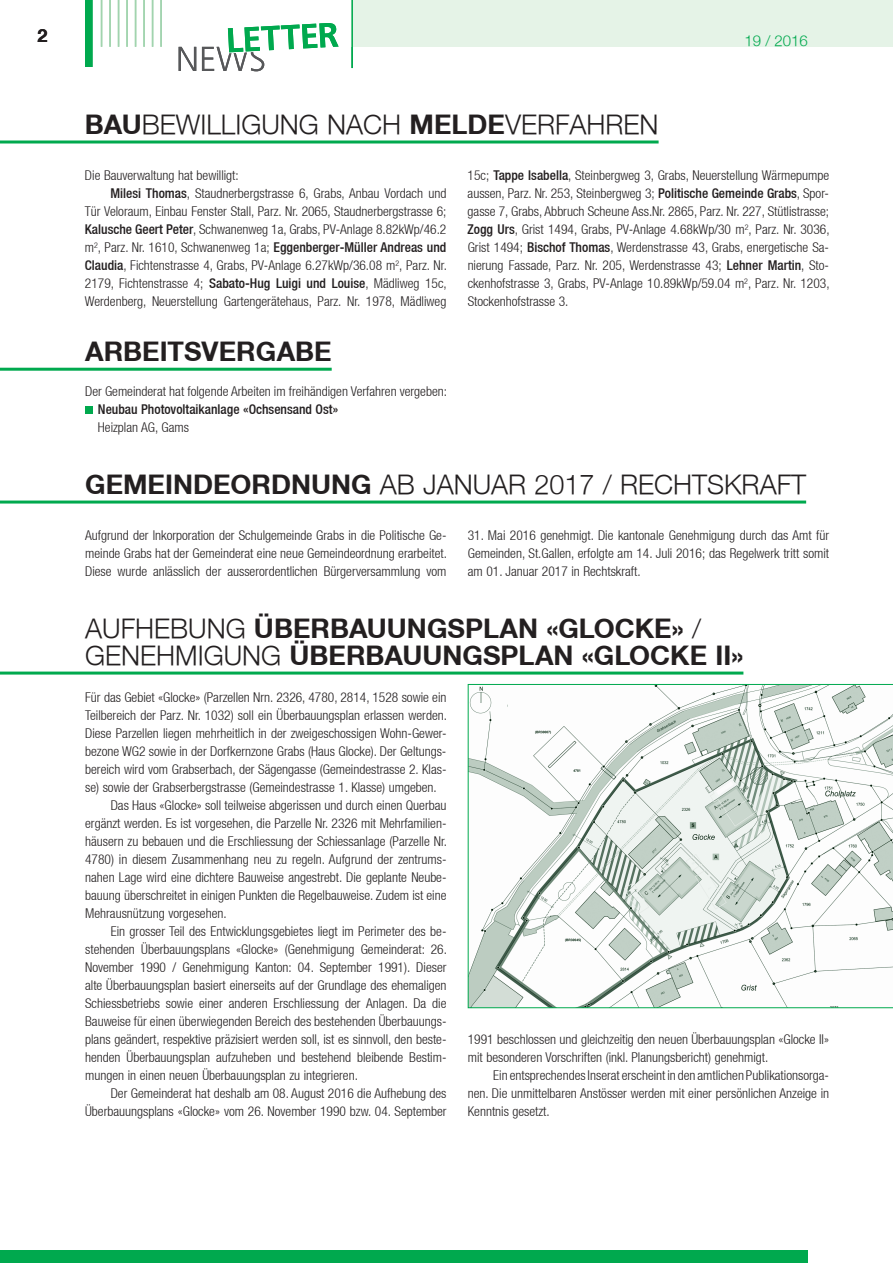
<style>
.page{position:relative;width:893px;height:1263px;background:#fff}
.page>*{position:absolute;margin:0;border:0;box-sizing:border-box;transform-origin:0 0}
.t1{font:300 27px "Helvetica Neue";color:#231f20}
.t2{font:700 27px "Helvetica Neue CE";color:#231f20}
.t3{font:700 18px "Helvetica Neue CE";color:#231f20}
.t4{font:300 15px "Helvetica Neue";color:#00a94e}
.t5{font:300 condensed 13.5px/18px "Helvetica Neue LT";color:#231f20;text-align:justify}
.t6{font:500 condensed 13.5px "Helvetica Neue";color:#231f20}
.s1{font-family:"Helvetica Neue CE";font-weight:700}
.s2{font-family:"Helvetica Neue";font-weight:500}
.s3{font-family:"Helvetica Neue";font-weight:300}
</style>
<div class="page">
<hr style="left:0;top:500px;width:806px;height:3px;background:#00a94e">
<hr style="left:0;top:140px;width:659px;height:3px;background:#00a94e">
<div style="left:85px;top:407px;width:8px;height:7px;background:#00a94e"></div>
<hr style="left:0;top:368px;width:332px;height:3px;background:#00a94e">
<hr style="left:0;top:671px;width:743px;height:3px;background:#00a94e">
<svg style="left:467px;top:684px;width:426px;height:324px"></svg>
<div style="left:352px;top:0;width:541px;height:47px;background:#e5f3e7"></div>
<div style="left:85px;top:0;width:8px;height:67px;background:#00a94e"></div>
<hr style="left:101px;top:0;width:1px;height:47px;background:#a1d4ae">
<hr style="left:109px;top:0;width:2px;height:47px;background:#a1d4ae">
<hr style="left:118px;top:0;width:1px;height:47px;background:#a1d4ae">
<hr style="left:126px;top:0;width:2px;height:47px;background:#a1d4ae">
<hr style="left:135px;top:0;width:1px;height:47px;background:#a1d4ae">
<hr style="left:143px;top:0;width:2px;height:47px;background:#a1d4ae">
<hr style="left:152px;top:0;width:1px;height:47px;background:#a1d4ae">
<hr style="left:160px;top:0;width:2px;height:47px;background:#a1d4ae">
<hr style="left:351px;top:0;width:2px;height:68px;background:#00a94e">
<div style="left:0;top:1250px;width:808px;height:13px;background:#00a94e"></div>
<svg style="left:179px;top:47px;width:17px;height:24px"></svg>
<svg style="left:202px;top:23px;width:137px;height:48px"></svg>
<h2 class="t3" style="left:38px;top:25px;width:12px">2</h2>
<p class="t4" style="left:744px;top:32px;width:65px">19 / 2016</p>
<p class="t4" style="left:718px;top:32px;width:54px">OKTOBER</p>
<p class="t4" style="left:791px;top:32px;width:18px">09</p>
<h1 class="t1" style="left:85px;top:108px;width:575px"><span class="s1">BAU</span>BEWILLIGUNG NACH <span class="s1">MELDE</span>VERFAHREN</h1>
<p class="t5" style="left:85px;top:166px;width:155px">Die Bauverwaltung hat bewilligt:</p>
<p class="t5" style="left:110px;top:184px;width:337px"><span class="s2">Milesi Thomas</span>, Staudnerbergstrasse 6, Grabs, Anbau Vordach und</p>
<p class="t5" style="left:85px;top:202px;width:363px">Tür Veloraum, Einbau Fenster Stall, Parz. Nr. 2065, Staudnerbergstrasse 6;</p>
<p class="t5" style="left:85px;top:220px;width:363px"><span class="s2">Kalusche Geert Peter</span>, Schwanenweg 1a, Grabs, PV-Anlage 8.82kWp/46.2</p>
<p class="t5" style="left:85px;top:238px;width:363px">m<sup>2</sup>, Parz. Nr. 1610, Schwanenweg 1a; <span class="s2">Eggenberger-Müller Andreas und</span></p>
<p class="t5" style="left:85px;top:256px;width:363px"><span class="s2">Claudia</span>, Fichtenstrasse 4, Grabs, PV-Anlage 6.27kWp/36.08 m<sup>2</sup>, Parz. Nr.</p>
<p class="t5" style="left:85px;top:274px;width:363px">2179, Fichtenstrasse 4; <span class="s2">Sabato-Hug Luigi und Louise</span>, Mädliweg 15c,</p>
<p class="t5" style="left:85px;top:292px;width:363px">Werdenberg, Neuerstellung Gartengerätehaus, Parz. Nr. 1978, Mädliweg</p>
<h1 class="t2" style="left:85px;top:335px;width:248px">ARBEITSVERGABE</h1>
<p class="t5" style="left:85px;top:382px;width:363px">Der Gemeinderat hat folgende Arbeiten im freihändigen Verfahren vergeben:</p>
<p class="t6" style="left:98px;top:401px;width:242px">Neubau Photovoltaikanlage «Ochsensand Ost»</p>
<p class="t5" style="left:98px;top:418px;width:93px">Heizplan AG, Gams</p>
<p class="t5" style="left:468px;top:166px;width:363px">15c; <span class="s2">Tappe Isabella</span>, Steinbergweg 3, Grabs, Neuerstellung Wärmepumpe aussen, Parz. Nr. 253, Steinbergweg 3; <span class="s2">Politische Gemeinde Grabs</span>, Spor&shy;gasse 7, Grabs, Abbruch Scheune Ass.Nr. 2865, Parz. Nr. 227, Stütlistrasse; <span class="s2">Zogg Urs</span>, Grist 1494, Grabs, PV-Anlage 4.68kWp/30 m<sup>2</sup>, Parz. Nr. 3036, Grist 1494; <span class="s2">Bischof Thomas</span>, Werdenstrasse 43, Grabs, energetische Sa&shy;nierung Fassade, Parz. Nr. 205, Werdenstrasse 43; <span class="s2">Lehner Martin</span>, Sto&shy;ckenhofstrasse 3, Grabs, PV-Anlage 10.89kWp/59.04 m<sup>2</sup>, Parz. Nr. 1203, Stockenhofstrasse 3.</p>
<h1 class="t1" style="left:85px;top:468px;width:722px"><span class="s1">GEMEINDEORDNUNG</span> AB JANUAR 2017 / RECHTSKRAFT</h1>
<p class="t5" style="left:85px;top:526px;width:363px">Aufgrund der lnkorporation der Schulgemeinde Grabs in die Politische Ge&shy;meinde Grabs hat der Gemeinderat eine neue Gemeindeordnung erarbeitet.<br>Diese wurde anlässlich der ausserordentlichen Bürgerversammlung vom</p>
<p class="t5" style="left:468px;top:526px;width:363px">31. Mai 2016 genehmigt. Die kantonale Genehmigung durch das Amt für Gemeinden, St.Gallen, erfolgte am 14. Juli 2016; das Regelwerk tritt somit am 01. Januar 2017 in Rechtskraft.</p>
<h1 class="t2" style="left:85px;top:612px;width:617px"><span class="s3">AUFHEBUNG</span> ÜBERBAUUNGSPLAN «GLOCKE» <span class="s3">/</span></h1>
<h1 class="t1" style="left:85px;top:639px;width:225px">GENEHMIGUNG <span class="s1">ÜBERBAUUN</span></h1>
<h1 class="t2" style="left:462px;top:639px;width:40px">GSPLAN</h1>
<h1 class="t2" style="left:582px;top:639px;width:32px">«GLOCKE</h1>
<h1 class="t2" style="left:715px;top:639px;width:29px">II »</h1>
<p class="t5" style="left:85px;top:688px;width:363px">Für das Gebiet «Glocke» (Parzellen Nrn. 2326, 4780, 2814, 1528 sowie ein</p>
<p class="t5" style="left:85px;top:706px;width:363px">Teilbereich der Parz. Nr. 1032) soll ein Überbauungsplan erlassen werden.</p>
<p class="t5" style="left:85px;top:724px;width:363px">Diese Parzellen liegen mehrheitlich in der zweigeschossigen Wohn-Gewer-</p>
<p class="t5" style="left:85px;top:742px;width:363px">bezone WG2 sowie in der Dorfkernzone Grabs (Haus Glocke). Der Geltungs-</p>
<p class="t5" style="left:85px;top:760px;width:363px">bereich wird vom Grabserbach, der Sägengasse (Gemeindestrasse 2. Klas-</p>
<p class="t5" style="left:85px;top:778px;width:353px">se) sowie der Grabserbergstrasse (Gemeindestrasse 1. Klasse) umgeben.</p>
<p class="t5" style="left:111px;top:796px;width:337px">Das Haus «Glocke» soll teilweise abgerissen und durch einen Querbau</p>
<p class="t5" style="left:85px;top:814px;width:363px">ergänzt werden. Es ist vorgesehen, die Parzelle Nr. 2326 mit Mehrfamilien-</p>
<p class="t5" style="left:85px;top:832px;width:363px">häusern zu bebauen und die Erschliessung der Schiessanlage (Parzelle Nr.</p>
<p class="t5" style="left:85px;top:850px;width:363px">4780) in diesem Zusammenhang neu zu regeln. Aufgrund der zentrums-</p>
<p class="t5" style="left:85px;top:868px;width:363px">nahen Lage wird eine dichtere Bauweise angestrebt. Die geplante Neube-</p>
<p class="t5" style="left:85px;top:886px;width:363px">bauung überschreitet in einigen Punkten die Regelbauweise. Zudem ist eine</p>
<p class="t5" style="left:85px;top:904px;width:143px">Mehrausnützung vorgesehen.</p>
<p class="t5" style="left:111px;top:922px;width:337px">Ein grosser Teil des Entwicklungsgebietes liegt im Perimeter des be-</p>
<p class="t5" style="left:85px;top:940px;width:363px">stehenden Überbauungsplans «Glocke» (Genehmigung Gemeinderat: 26.</p>
<p class="t5" style="left:85px;top:958px;width:363px">November 1990 / Genehmigung Kanton: 04. September 1991). Dieser</p>
<p class="t5" style="left:85px;top:976px;width:363px">alte Überbauungsplan basiert einerseits auf der Grundlage des ehemaligen</p>
<p class="t5" style="left:85px;top:994px;width:363px">Schiessbetriebs sowie einer anderen Erschliessung der Anlagen. Da die</p>
<p class="t5" style="left:85px;top:1012px;width:363px">Bauweise für einen überwiegenden Bereich des bestehenden Überbauungs-</p>
<p class="t5" style="left:85px;top:1030px;width:363px">plans geändert, respektive präzisiert werden soll, ist es sinnvoll, den beste-</p>
<p class="t5" style="left:85px;top:1048px;width:363px">henden Überbauungsplan aufzuheben und bestehend bleibende Bestim-</p>
<p class="t5" style="left:85px;top:1066px;width:274px">mungen in einen neuen Überbauungsplan zu integrieren.</p>
<p class="t5" style="left:111px;top:1084px;width:337px">Der Gemeinderat hat deshalb am 08. August 2016 die Aufhebung des</p>
<p class="t5" style="left:85px;top:1102px;width:363px">Überbauungsplans «Glocke» vom 26. November 1990 bzw. 04. September</p>
<p class="t5" style="left:468px;top:1030px;width:363px">1991 beschlossen und gleichzeitig den neuen Überbauungsplan «Glocke II» mit besonderen Vorschriften (inkl. Planungsbericht) genehmigt.</p>
<p class="t5" style="left:468px;top:1066px;width:363px;text-indent:26px">Ein entsprechendes Inserat erscheint in den amtlichen Publikationsorga&shy;nen. Die unmittelbaren Anstösser werden mit einer persönlichen Anzeige in Kenntnis gesetzt.</p>
</div>
